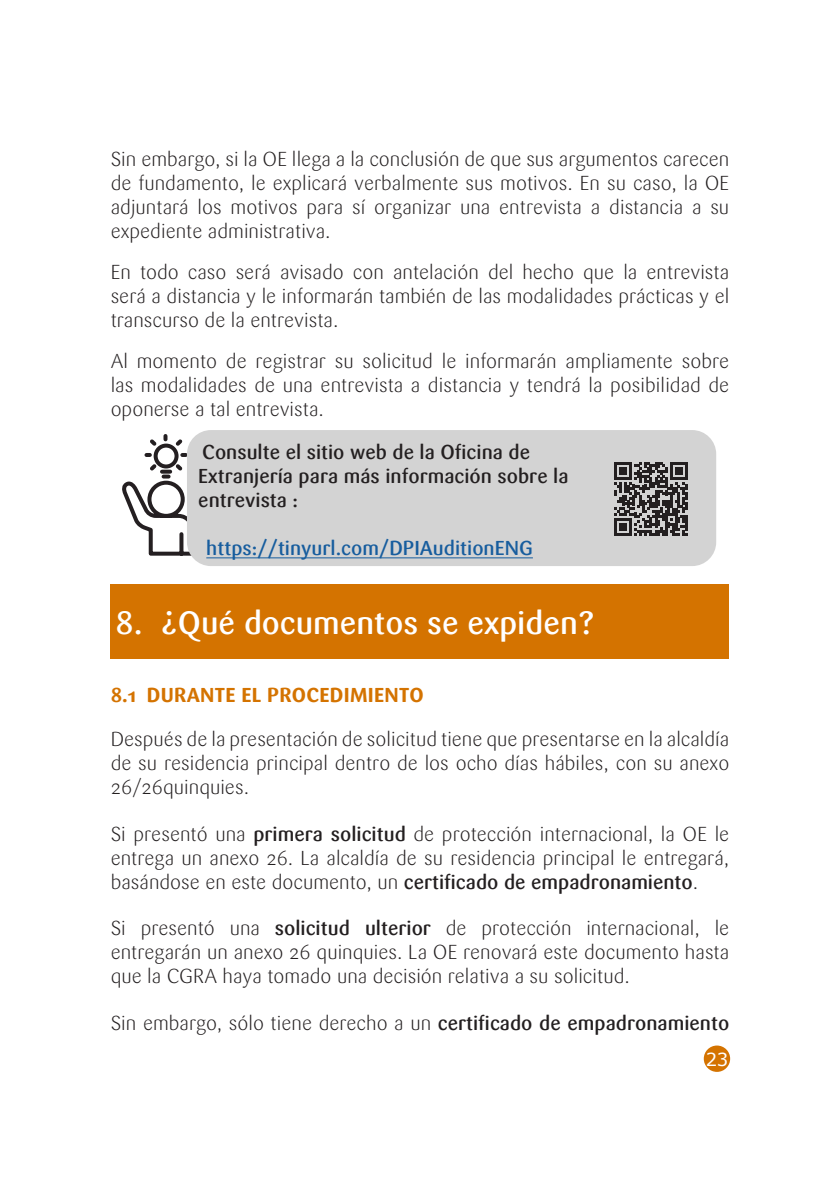
<style>
.page{position:relative;width:840px;height:1191px;background:#fff}
.page>*{position:absolute;margin:0;border:0;box-sizing:border-box;transform-origin:0 0}
.t1{font:500 32px "Sari";color:#fff}
.Corps_de_texte{font:300 20px/24px "Sari";color:#231f20;text-align:justify}
.t2{font:500 20px/24px "Sari";color:#231f20}
.Lien2{font:500 20px "Sari";color:#175d9e}
.t3{font:700 20px "Sari";letter-spacing:.015em;color:#d47300}
.t4{font:18px "Verdana";color:#fff}
.s1{font-weight:500}
</style>
<div class="page">
<div style="left:703px;top:1045px;width:26px;height:26px;background:#d47300;border-radius:50%"></div>
<div style="left:110px;top:584px;width:618px;height:74px;background:#d47300"></div>
<svg style="left:123px;top:434px;width:73px;height:122px"></svg>
<div style="left:187px;top:430px;width:528px;height:136px;background:#d3d3d3;border-radius:24px"></div>
<hr style="left:206px;top:557px;width:326px;height:1px;background:#175d9e">
<svg style="left:614px;top:462px;width:73px;height:73px"></svg>
<p class="Corps_de_texte" style="left:111px;top:147px;width:619px">Sin embargo, si la OE llega a la conclusión de que sus argumentos carecen de fundamento, le explicará verbalmente sus motivos. En su caso, la OE adjuntará los motivos para sí organizar una entrevista a distancia a su expediente administrativa.</p>
<p class="Corps_de_texte" style="left:111px;top:260px;width:620px">En todo caso será avisado con antelación del hecho que la entrevista será a distancia y le informarán también de las modalidades prácticas y el transcurso de la entrevista.</p>
<p class="Corps_de_texte" style="left:111px;top:349px;width:619px">Al momento de registrar su solicitud le informarán ampliamente sobre las modalidades de una entrevista a distancia y tendrá la posibilidad de oponerse a tal entrevista.</p>
<p class="t2" style="left:198px;top:440px;width:371px">Consulte el sitio web de la Oficina de<br>Extranjería para más información sobre la entrevista :</p>
<p class="Lien2" style="left:206px;top:536px;width:328px">https://tinyurl.com/DPIAuditionENG</p>
<p class="t1" style="left:115px;top:604px;width:480px">8. ¿Qué documentos se expiden?</p>
<p class="t3" style="left:111px;top:683px;width:314px">8.1 DURANTE EL PROCEDIMIENTO</p>
<p class="Corps_de_texte" style="left:111px;top:727px;width:619px">Después de la presentación de solicitud tiene que presentarse en la alcaldía de su residencia principal dentro de los ocho días hábiles, con su anexo 26/26quinquies.</p>
<p class="Corps_de_texte" style="left:111px;top:822px;width:619px">Si presentó una <span class="s1">primera solicitud</span> de protección internacional, la OE le entrega un anexo 26. La alcaldía de su residencia principal le entregará, basándose en este documento, un <span class="s1">certificado de empadronamiento</span>.</p>
<p class="Corps_de_texte" style="left:111px;top:916px;width:620px">Si presentó una <span class="s1">solicitud ulterior</span> de protección internacional, le entregarán un anexo 26 quinquies. La OE renovará este documento hasta que la CGRA haya tomado una decisión relativa a su solicitud.</p>
<p class="Corps_de_texte" style="left:111px;top:1011px;width:619px">Sin embargo, sólo tiene derecho a un <span class="s1">certificado de empadronamiento</span></p>
<p class="t4" style="left:705px;top:1047px;width:24px">23</p>
</div>
